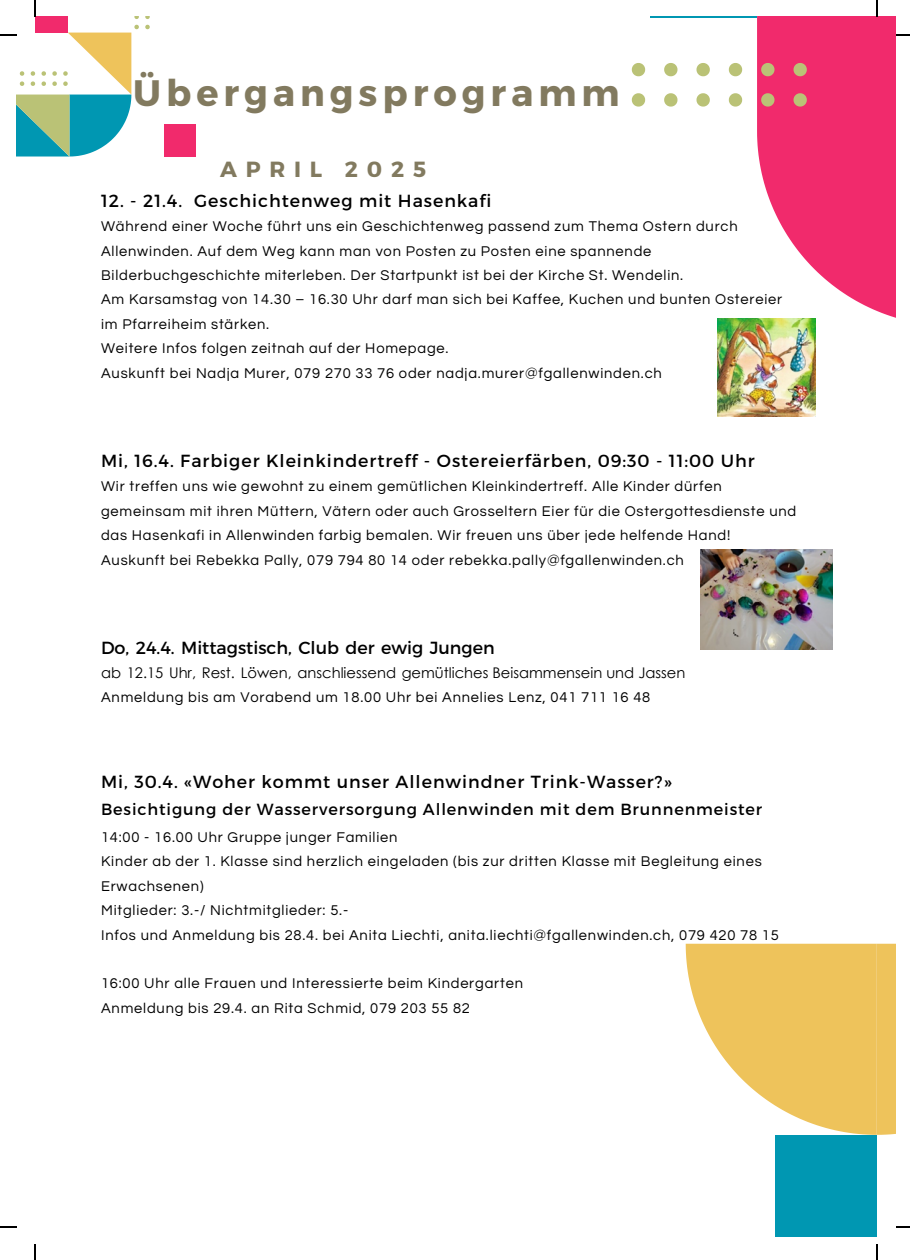
<style>
.page{position:relative;width:910px;height:1260px;background:#fff}
.page>*{position:absolute;margin:0;border:0;box-sizing:border-box;transform-origin:0 0}
.t1{font:700 36.8px "Montserrat";letter-spacing:.135em;color:#827a5f}
.t2{font:700 22px "Montserrat";letter-spacing:.4em;color:#827a5f}
.t3{font:17.6px "Montserrat";letter-spacing:.055em;color:#000}
.t4{font:17.6px "Montserrat";color:#000}
.t5{font:16px "Montserrat";letter-spacing:.055em;color:#000}
.t6{font:14.6px/24.4px "Questrial";letter-spacing:.055em;color:#000}
.t7{font:14.6px/24.4px "Century Gothic";color:#000}
.s1{font-family:"Questrial"}
</style>
<div class="page">
<svg style="left:631px;top:63px;width:14px;height:13px"></svg>
<svg style="left:664px;top:63px;width:13px;height:13px"></svg>
<svg style="left:696px;top:63px;width:13px;height:13px"></svg>
<svg style="left:728px;top:63px;width:14px;height:13px"></svg>
<svg style="left:631px;top:93px;width:14px;height:14px"></svg>
<svg style="left:664px;top:93px;width:13px;height:14px"></svg>
<svg style="left:696px;top:93px;width:13px;height:14px"></svg>
<svg style="left:728px;top:93px;width:14px;height:14px"></svg>
<hr style="left:650px;top:16px;width:107px;height:2px;background:#0097b2">
<div style="left:36px;top:16px;width:32px;height:17px;background:#f12a6c"></div>
<div style="left:164px;top:124px;width:32px;height:32px;background:#f12a6c"></div>
<svg style="left:134px;top:16px;width:5px;height:3px"></svg>
<svg style="left:145px;top:16px;width:5px;height:3px"></svg>
<svg style="left:145px;top:25px;width:5px;height:4px"></svg>
<div style="left:775px;top:1134px;width:101px;height:101px;background:#0097b2"></div>
<svg style="left:685px;top:943px;width:211px;height:191px"></svg>
<img style="left:717px;top:318px;width:98px;height:99px">
<img style="left:700px;top:549px;width:132px;height:100px">
<svg style="left:34px;top:0;width:2px;height:16px"></svg>
<svg style="left:0;top:25px;width:139px;height:131px"></svg>
<svg style="left:757px;top:0;width:153px;height:326px"></svg>
<svg style="left:34px;top:1244px;width:2px;height:15px"></svg>
<svg style="left:0;top:1226px;width:16px;height:1px"></svg>
<svg style="left:876px;top:1244px;width:2px;height:15px"></svg>
<svg style="left:896px;top:1226px;width:14px;height:1px"></svg>
<p class="t1" style="left:133px;top:69px;width:488px">Übergangsprogramm</p>
<p class="t2" style="left:220px;top:154px;width:207px">APRIL 2025</p>
<p class="t3" style="left:101px;top:189px;width:392px">12. - 21.4. Geschichtenweg mit Hasenkafi</p>
<p class="t6" style="left:101px;top:214px;width:638px">Während einer Woche führt uns ein Geschichtenweg passend zum Thema Ostern durch<br>Allenwinden. Auf dem Weg kann man von Posten zu Posten eine spannende<br>Bilderbuchgeschichte miterleben. Der Startpunkt ist bei der Kirche St. Wendelin.</p>
<h1 class="t6" style="left:101px;top:288px;width:682px">Am Karsamstag von 14.30 – 16.30 Uhr darf man sich bei Kaffee, Kuchen und bunten Ostereier im Pfarreiheim stärken.</h1>
<h2 class="t6" style="left:101px;top:336px;width:349px">Weitere Infos folgen zeitnah auf der Homepage.</h2>
<p class="t6" style="left:101px;top:361px;width:562px">Auskunft bei Nadja Murer, 079 270 33 76 oder nadja.murer@fgallenwinden.ch</p>
<p class="t3" style="left:101px;top:449px;width:655px">Mi, 16.4. Farbiger Kleinkindertreff - Ostereierfärben, 09:30 - 11:00 Uhr</p>
<p class="t6" style="left:101px;top:474px;width:696px">Wir treffen uns wie gewohnt zu einem gemütlichen Kleinkindertreff. Alle Kinder dürfen gemeinsam mit ihren Müttern, Vätern oder auch Grosseltern Eier für die Ostergottesdienste und das Hasenkafi in Allenwinden farbig bemalen. Wir freuen uns über jede helfende Hand!</p>
<p class="t6" style="left:101px;top:547px;width:584px">Auskunft bei Rebekka Pally, 079 794 80 14 oder rebekka.pally@fgallenwinden.ch</p>
<p class="t4" style="left:101px;top:635px;width:395px">Do, 24.4. Mittagstisch, Club der ewig Jungen</p>
<p class="t7" style="left:101px;top:659px;width:586px">ab 12.15 Uhr, Rest. Löwen, anschliessend gemütliches Beisammensein und Jassen<br><span class="s1">Anmeldung bis am Vorabend um 18.00 Uhr bei Annelies Lenz, 041 711 16 48</span></p>
<p class="t3" style="left:101px;top:770px;width:572px">Mi, 30.4. «Woher kommt unser Allenwindner Trink-Wasser?»</p>
<p class="t5" style="left:101px;top:799px;width:662px">Besichtigung der Wasserversorgung Allenwinden mit dem Brunnenmeister</p>
<p class="t6" style="left:101px;top:825px;width:679px">14:00 - 16.00 Uhr Gruppe junger Familien<br>Kinder ab der 1. Klasse sind herzlich eingeladen (bis zur dritten Klasse mit Begleitung eines Erwachsenen)<br>Mitglieder: 3.-/ Nichtmitglieder: 5.-<br>Infos und Anmeldung bis 28.4. bei Anita Liechti, anita.liechti@fgallenwinden.ch, 079 420 78 15</p>
<p class="t6" style="left:101px;top:971px;width:423px">16:00 Uhr alle Frauen und Interessierte beim Kindergarten<br>Anmeldung bis 29.4. an Rita Schmid, 079 203 55 82</p>
</div>
